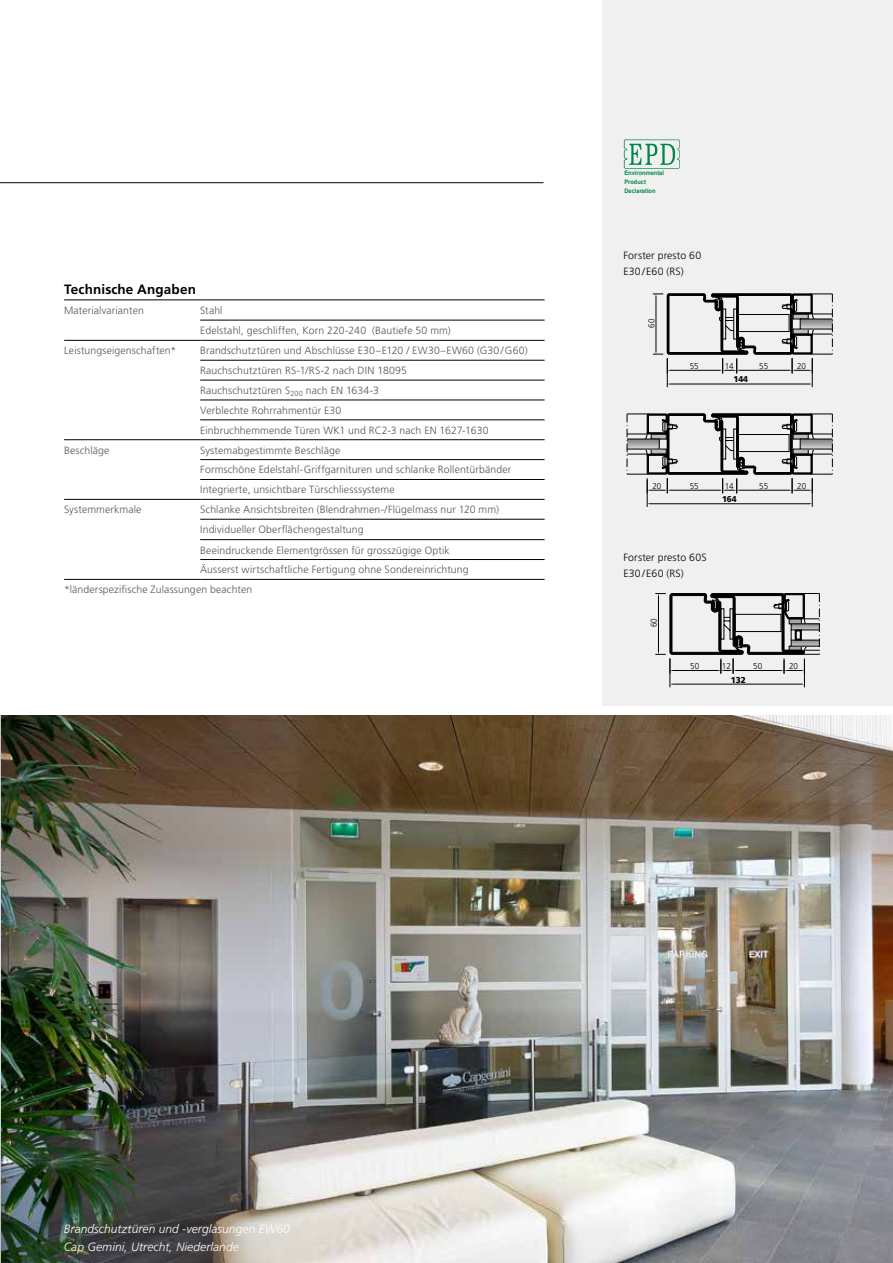
<style>
.page{position:relative;width:893px;height:1263px;background:#fff}
.page>*{position:absolute;margin:0;border:0;box-sizing:border-box;transform-origin:0 0}
.t1{font:700 13.5px "Frutiger";letter-spacing:.01em;color:#000}
.t2{font:italic 300 12px/18px "Frutiger";letter-spacing:.005em;color:#fff}
.t3{font:300 10.5px/19.8px "Frutiger LT Std";letter-spacing:.01em;color:#565655}
.t4{font:300 10.5px/16.5px "Frutiger";letter-spacing:.02em;color:#000}
.t5{font:300 8.7px "Frutiger";color:#000;scale:.94 1}
.t6{font:300 8.55px "Frutiger";color:#000;scale:.95 1}
.t7{font:300 8.55px "Frutiger";color:#000;scale:.96 1}
.t8{font:900 8.55px "Frutiger";color:#000;scale:.95 1}
.t9{font:900 8.55px "Frutiger";color:#000;scale:.96 1}
.t10{font:300 8.1px "Frutiger";color:#000}
.t11{font:700 6.15px/8.9px "Arial";color:#008747;scale:.92 1}
</style>
<div class="page">
<div style="left:602px;top:0;width:291px;height:706px;background:#f0f0f0"></div>
<hr style="left:0;top:182px;width:543px;height:1px;background:#000">
<img style="left:0;top:715px;width:893px;height:548px">
<svg style="left:626px;top:293px;width:207px;height:214px"></svg>
<svg style="left:655px;top:593px;width:165px;height:95px"></svg>
<svg style="left:624px;top:139px;width:56px;height:30px"></svg>
<hr style="left:64px;top:300px;width:136px;height:1px;background:#000">
<hr style="left:200px;top:300px;width:345px;height:1px;background:#000">
<hr style="left:200px;top:320px;width:345px;height:1px;background:#000">
<hr style="left:200px;top:340px;width:345px;height:1px;background:#000">
<hr style="left:200px;top:360px;width:345px;height:1px;background:#000">
<hr style="left:200px;top:380px;width:345px;height:1px;background:#000">
<hr style="left:200px;top:400px;width:345px;height:1px;background:#000">
<hr style="left:200px;top:420px;width:345px;height:1px;background:#000">
<hr style="left:64px;top:439px;width:136px;height:1px;background:#000">
<hr style="left:200px;top:439px;width:345px;height:1px;background:#000">
<hr style="left:200px;top:459px;width:345px;height:1px;background:#000">
<hr style="left:200px;top:479px;width:345px;height:1px;background:#000">
<hr style="left:64px;top:499px;width:136px;height:1px;background:#000">
<hr style="left:200px;top:499px;width:345px;height:1px;background:#000">
<hr style="left:200px;top:519px;width:345px;height:1px;background:#000">
<hr style="left:200px;top:539px;width:345px;height:1px;background:#000">
<hr style="left:200px;top:559px;width:345px;height:1px;background:#000">
<hr style="left:200px;top:579px;width:345px;height:1px;background:#000">
<hr style="left:64px;top:340px;width:136px;height:1px;background:#000">
<hr style="left:64px;top:579px;width:136px;height:1px;background:#000">
<p class="t1" style="left:64px;top:281px;width:133px">Technische Angaben</p>
<p class="t3" style="left:64px;top:300px;width:81px">Materialvarianten</p>
<p class="t3" style="left:200px;top:300px;width:252px;line-height:20.2px">Stahl<br>Edelstahl, geschliffen, Korn 220-240 (Bautiefe 50 mm)</p>
<p class="t3" style="left:64px;top:341px;width:114px">Leistungseigenschaften*</p>
<p class="t3" style="left:200px;top:341px;width:329px">Brandschutztüren und Abschlüsse E30–E120 / EW30–EW60 (G30/G60)<br>Rauchschutztüren RS-1/RS-2 nach DIN 18095<br>Rauchschutztüren S<sub>200</sub> nach EN 1634-3<br>Verblechte Rohrrahmentür E30<br>Einbruchhemmende Türen WK1 und RC2-3 nach EN 1627-1630</p>
<p class="t3" style="left:64px;top:440px;width:47px">Beschläge</p>
<p class="t3" style="left:200px;top:440px;width:313px">Systemabgestimmte Beschläge<br>Formschöne Edelstahl-Griffgarnituren und schlanke Rollentürbänder<br>Integrierte, unsichtbare Türschliesssysteme</p>
<p class="t3" style="left:64px;top:500px;width:79px">Systemmerkmale</p>
<p class="t3" style="left:200px;top:500px;width:300px">Schlanke Ansichtsbreiten (Blendrahmen-/Flügelmass nur 120 mm)</p>
<p class="t3" style="left:200px;top:520px;width:165px">Individueller Oberflächengestaltung</p>
<p class="t3" style="left:200px;top:540px;width:251px">Beeindruckende Elementgrössen für grosszügige Optik</p>
<p class="t3" style="left:200px;top:560px;width:270px">Äusserst wirtschaftliche Fertigung ohne Sondereinrichtung</p>
<p class="t3" style="left:64px;top:580px;width:190px">*länderspezifische Zulassungen beachten</p>
<p class="t11" style="left:624px;top:169px;width:45px">Environmental<br>Product<br>Declaration</p>
<p class="t4" style="left:623px;top:247px;width:79px">Forster presto 60<br>E30/E60 (RS)</p>
<p class="t6" style="left:647px;top:328px;width:11px;rotate:-90deg">60</p>
<p class="t6" style="left:690px;top:361px;width:11px">55</p>
<p class="t6" style="left:725px;top:361px;width:11px">14</p>
<p class="t6" style="left:759px;top:361px;width:11px">55</p>
<p class="t6" style="left:797px;top:361px;width:11px">20</p>
<p class="t8" style="left:733px;top:374px;width:17px">144</p>
<p class="t6" style="left:652px;top:481px;width:11px">20</p>
<p class="t6" style="left:690px;top:481px;width:11px">55</p>
<p class="t6" style="left:725px;top:481px;width:11px">14</p>
<p class="t6" style="left:759px;top:481px;width:11px">55</p>
<p class="t6" style="left:797px;top:481px;width:11px">20</p>
<p class="t10" style="left:716px;top:491px;width:10px">14</p>
<p class="t8" style="left:722px;top:494px;width:17px">164</p>
<p class="t4" style="left:623px;top:549px;width:85px">Forster presto 60S<br>E30/E60 (RS)</p>
<p class="t5" style="left:649px;top:627px;width:11px;rotate:-90deg">60</p>
<p class="t7" style="left:690px;top:661px;width:11px">50</p>
<p class="t7" style="left:722px;top:661px;width:11px">12</p>
<p class="t7" style="left:753px;top:661px;width:11px">50</p>
<p class="t7" style="left:789px;top:661px;width:11px">20</p>
<p class="t9" style="left:731px;top:674px;width:17px">132</p>
<p class="t2" style="left:64px;top:1220px;width:228px">Brandschutztüren und -verglasungen EW60<br>Cap Gemini, Utrecht, Niederlande</p>
</div>
